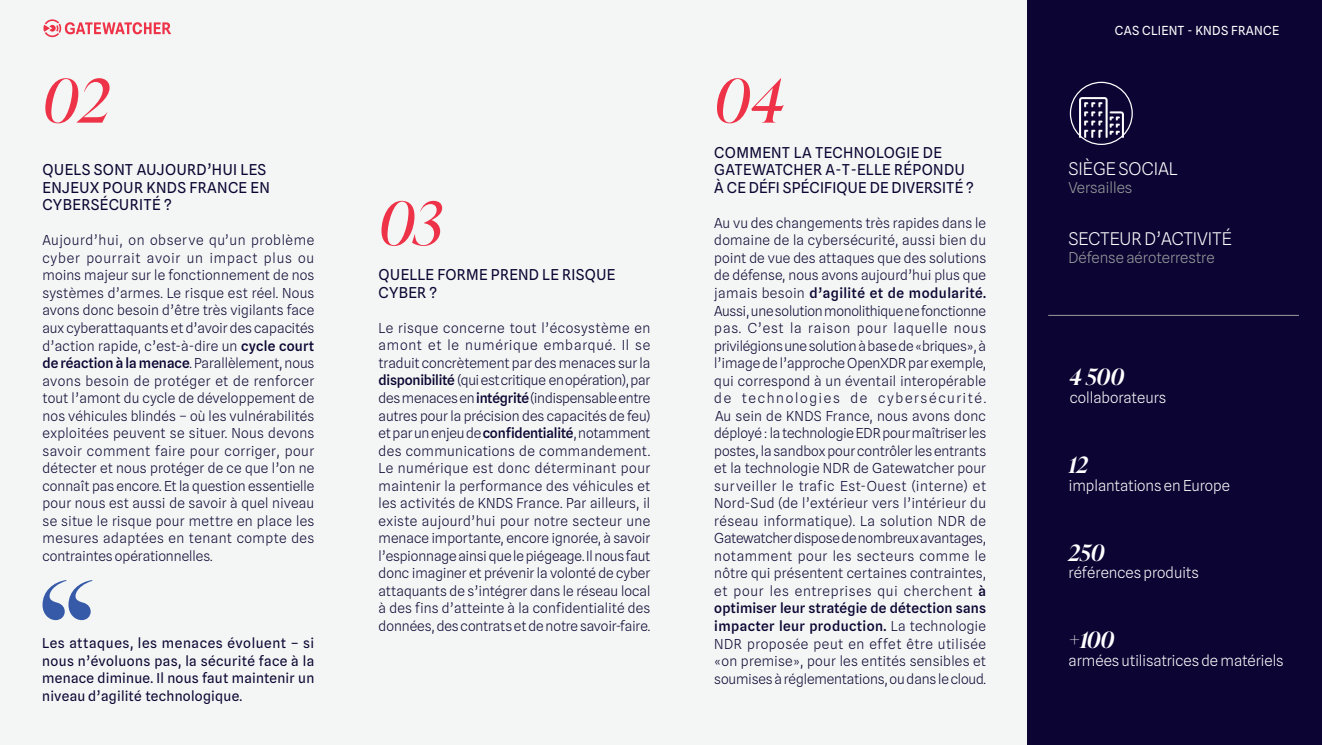
<style>
.page{position:relative;width:1322px;height:745px;background:#fff}
.page>*{position:absolute;margin:0;border:0;box-sizing:border-box;transform-origin:0 0}
.t1{font:italic 60px "Ivy Presto Display";color:#ee3248}
.t2{font:italic 600 22.5px "Ivy Presto Display";letter-spacing:-.01em;color:#fff}
.t3{font:300 17.5px "Spline Sans";color:#fff}
.t4{font:15px/17.5px "Spline Sans";letter-spacing:.02em;color:#0c0433}
.t5{font:300 15px "Spline Sans";letter-spacing:-.005em;color:#fff}
.t6{font:300 15px "Spline Sans";letter-spacing:-.005em;color:#9a9d9e}
.t7{font:300 13.75px/17.5px "Spline Sans";letter-spacing:-.005em;color:#0c0433;text-align:justify}
.t8{font:13.75px/17.5px "Spline Sans";letter-spacing:.015em;color:#0c0433;text-align:justify}
.t9{font:12.5px "Spline Sans";letter-spacing:.025em;color:#fff}
.s1{font-weight:500}
</style>
<div class="page">
<div style="left:0;top:0;width:1322px;height:744px;background:#f3f6f4"></div>
<div style="left:1028px;top:0;width:294px;height:744px;background:#0c0433"></div>
<svg style="left:43px;top:19px;width:128px;height:18px"></svg>
<hr style="left:1048px;top:315px;width:251px;height:1px;background:#9a9d9e">
<div style="left:1070px;top:82px;width:63px;height:63px;border:1px solid #fff;border-radius:50%"></div>
<svg style="left:43px;top:580px;width:49px;height:39px"></svg>
<img style="left:1077px;top:93px;width:48px;height:45px">
<h1 class="t1" style="left:43px;top:58px;width:68px">02</h1>
<p class="t4" style="left:43px;top:161px;width:229px">QUELS SONT AUJOURD’HUI LES<br>ENJEUX POUR KNDS FRANCE EN<br>CYBERSÉCURITÉ ?</p>
<p class="t7" style="left:42px;top:231px;width:273px">Aujourd’hui, on observe qu’un problème cyber pourrait avoir un impact plus ou moins majeur sur le fonctionnement de nos systèmes d’armes. Le risque est réel. Nous avons donc besoin d’être très vigilants face aux cyberattaquants et d’avoir des capacités d’action rapide, c’est-à-dire un <span class="s1">cycle court de réaction à la menace</span>. Parallèlement, nous avons besoin de protéger et de renforcer tout l’amont du cycle de développement de nos véhicules blindés – où les vulnérabilités exploitées peuvent se situer. Nous devons savoir comment faire pour corriger, pour détecter et nous protéger de ce que l’on ne connaît pas encore. Et la question essentielle pour nous est aussi de savoir à quel niveau se situe le risque pour mettre en place les mesures adaptées en tenant compte des contraintes opérationnelles.</p>
<p class="t8" style="left:42px;top:634px;width:274px">Les attaques, les menaces évoluent – si nous n’évoluons pas, la sécurité face à la menace diminue. Il nous faut maintenir un niveau d’agilité technologique.</p>
<h1 class="t1" style="left:379px;top:180px;width:66px">03</h1>
<p class="t4" style="left:379px;top:266px;width:238px">QUELLE FORME PREND LE RISQUE<br>CYBER ?</p>
<p class="t7" style="left:379px;top:319px;width:273px">Le risque concerne tout l’écosystème en amont et le numérique embarqué. Il se traduit concrètement par des menaces sur la <span class="s1">disponibilité</span> (qui est critique en opération), par des menaces en <span class="s1">intégrité</span> (indispensable entre autres pour la précision des capacités de feu) et par un enjeu de <span class="s1">confidentialité</span>, notamment des communications de commandement.<br>Le numérique est donc déterminant pour maintenir la performance des véhicules et les activités de KNDS France. Par ailleurs, il existe aujourd’hui pour notre secteur une menace importante, encore ignorée, à savoir l’espionnage ainsi que le piégeage. Il nous faut donc imaginer et prévenir la volonté de cyber attaquants de s’intégrer dans le réseau local à des fins d’atteinte à la confidentialité des données, des contrats et de notre savoir-faire.</p>
<h1 class="t1" style="left:714px;top:58px;width:71px">04</h1>
<p class="t4" style="left:714px;top:143px;width:261px">COMMENT LA TECHNOLOGIE DE<br>GATEWATCHER A-T-ELLE RÉPONDU<br>À CE DÉFI SPÉCIFIQUE DE DIVERSITÉ ?</p>
<p class="t7" style="left:714px;top:214px;width:273px">Au vu des changements très rapides dans le domaine de la cybersécurité, aussi bien du point de vue des attaques que des solutions de défense, nous avons aujourd’hui plus que jamais besoin <span class="s1">d’agilité et de modularité.<br></span>Aussi, une solution monolithique ne fonctionne pas. C’est la raison pour laquelle nous privilégions une solution à base de « briques », à l’image de l’approche OpenXDR par exemple, qui correspond à un éventail interopérable de technologies de cybersécurité.<br>Au sein de KNDS France, nous avons donc déployé : la technologie EDR pour maîtriser les postes, la sandbox pour contrôler les entrants et la technologie NDR de Gatewatcher pour surveiller le trafic Est-Ouest (interne) et Nord-Sud (de l’extérieur vers l’intérieur du réseau informatique). La solution NDR de Gatewatcher dispose de nombreux avantages, notamment pour les secteurs comme le nôtre qui présentent certaines contraintes, et pour les entreprises qui cherchent <span class="s1">à optimiser leur stratégie de détection sans impacter leur production.</span> La technologie NDR proposée peut en effet être utilisée «on premise», pour les entités sensibles et soumises à réglementations, ou dans le cloud.</p>
<p class="t9" style="left:1115px;top:23px;width:166px">CAS CLIENT - KNDS FRANCE</p>
<p class="t3" style="left:1068px;top:158px;width:111px">SIÈGE SOCIAL</p>
<p class="t6" style="left:1068px;top:178px;width:65px">Versailles</p>
<p class="t3" style="left:1068px;top:228px;width:165px">SECTEUR D’ACTIVITÉ</p>
<p class="t6" style="left:1068px;top:248px;width:147px">Défense aéroterrestre</p>
<h2 class="t2" style="left:1070px;top:361px;width:56px">4 500</h2>
<p class="t5" style="left:1070px;top:388px;width:98px">collaborateurs</p>
<h2 class="t2" style="left:1068px;top:448px;width:21px">12</h2>
<p class="t5" style="left:1068px;top:475px;width:163px">implantations en Europe</p>
<h2 class="t2" style="left:1068px;top:536px;width:38px">250</h2>
<p class="t5" style="left:1068px;top:563px;width:132px">références produits</p>
<h2 class="t2" style="left:1068px;top:623px;width:47px">+100</h2>
<p class="t5" style="left:1068px;top:650px;width:216px">armées utilisatrices de matériels</p>
</div>
